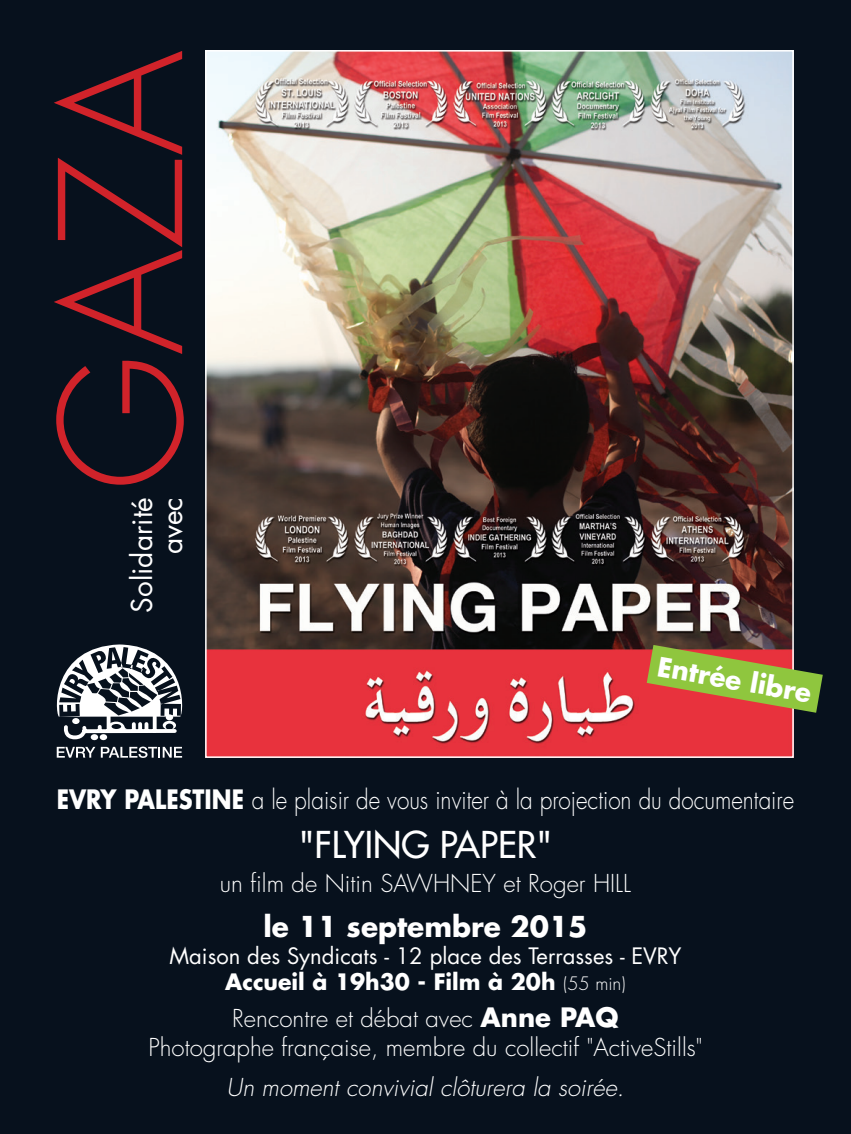
<style>
.page{position:relative;width:851px;height:1134px;background:#fff}
.page>*{position:absolute;margin:0;border:0;box-sizing:border-box;transform-origin:0 0}
.t1{font:300 164.8px "Futura";color:#d1232a}
.t2{font:36px "Futura";color:#fff}
.t3{font:700 28px "Futura";color:#fff}
.t4{font:28px "Futura";color:#fff}
.t5{font:700 26.2px "Futura";color:#fff}
.t6{font:300 26px "Futura";color:#fff;scale:.86 1}
.t7{font:300 24px/28.8px "Futura";color:#fff;text-align:center}
.t8{font:italic 300 24px "Futura";color:#fff}
.t9{font:22px "Futura";color:#fff}
.t10{font:700 22px "Futura";color:#fff}
.s1{font-weight:700}
.s2{font-weight:300;font-size:18px}
.s3{font-weight:700;font-size:26px}
</style>
<div class="page">
<div style="left:0;top:0;width:850px;height:1134px;background:#07111d"></div>
<img style="left:208px;top:53px;width:582px;height:702px">
<svg style="left:57px;top:644px;width:125px;height:97px"></svg>
<svg style="left:57px;top:747px;width:38px;height:11px"></svg>
<svg style="left:101px;top:747px;width:81px;height:11px"></svg>
<svg style="left:646px;top:645px;width:176px;height:68px;background:#9e823b"></svg>
<p class="t1" style="left:16px;top:491px;width:442px;rotate:-90deg">GAZA</p>
<p class="t4" style="left:122px;top:613px;width:117px;rotate:-90deg">Solidarité</p>
<p class="t4" style="left:152px;top:554px;width:58px;rotate:-90deg">avec</p>
<p class="t5" style="left:661px;top:648px;width:157px;rotate:10deg">Entrée libre</p>
<p class="t6" style="left:57px;top:783px;width:859px"><span class="s1">EVRY PALESTINE</span> a le plaisir de vous inviter à la projection du documentaire</p>
<p class="t2" style="left:299px;top:821px;width:255px">"FLYING PAPER"</p>
<p class="t7" style="left:220px;top:869px;width:412px">un film de Nitin SAWHNEY et Roger HILL</p>
<p class="t3" style="left:263px;top:907px;width:325px">le 11 septembre 2015</p>
<p class="t9" style="left:169px;top:940px;width:513px">Maison des Syndicats - 12 place des Terrasses - EVRY</p>
<p class="t10" style="left:225px;top:966px;width:402px">Accueil à 19h30 - Film à 20h <span class="s2">(55 min)</span></p>
<p class="t7" style="left:148px;top:1004px;width:555px">Rencontre et débat avec <span class="s3">Anne PAQ<br></span>Photographe française, membre du collectif "ActiveStills"</p>
<p class="t8" style="left:226px;top:1072px;width:399px">Un moment convivial clôturera la soirée.</p>
</div>
